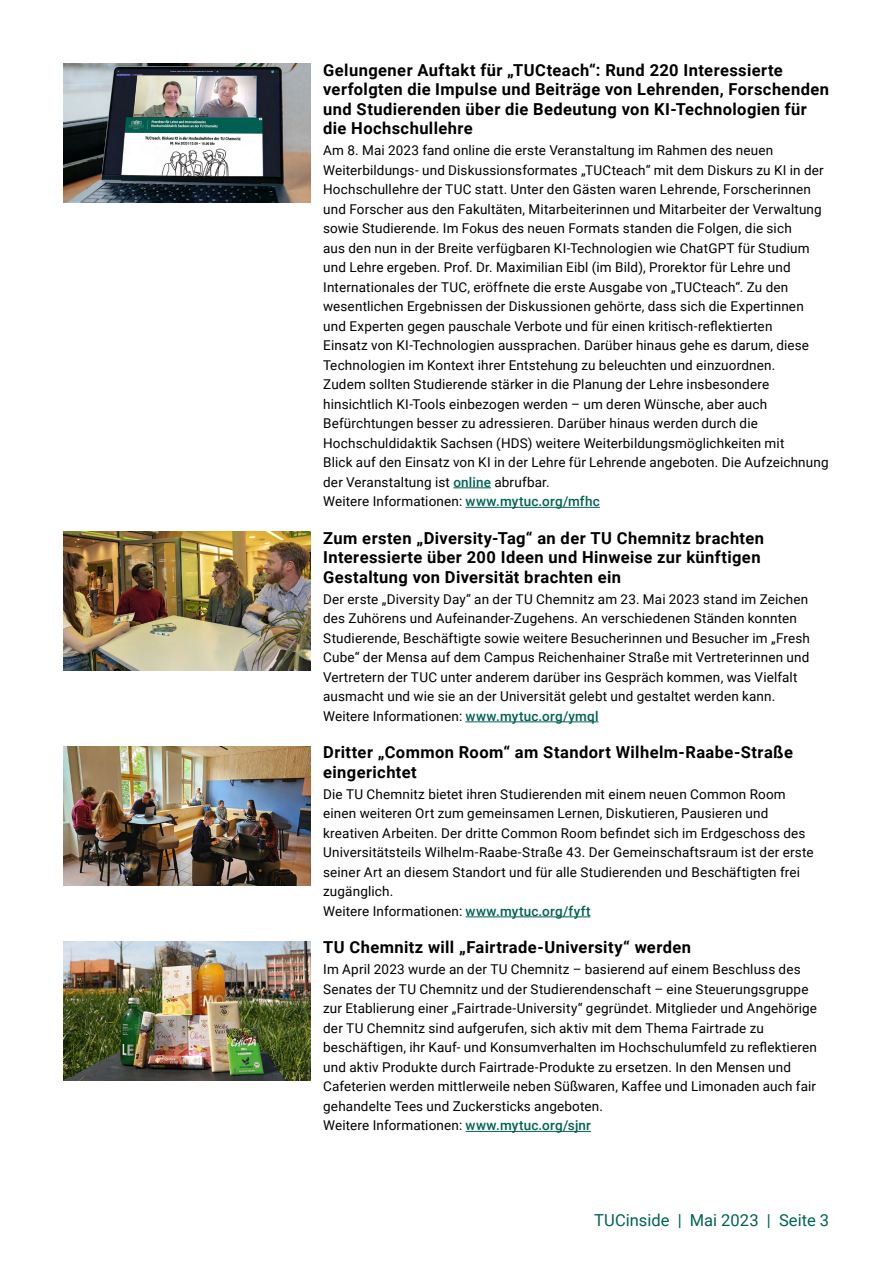
<style>
.page{position:relative;width:893px;height:1263px;background:#fff}
.page>*{position:absolute;margin:0;border:0;box-sizing:border-box;transform-origin:0 0}
.H3__Haupt-__Überschr{font:700 16.5px/19.5px "Roboto";letter-spacing:.025em;color:#000}
.t1{font:16.5px "Roboto";color:#006254}
.Fließtext_deutsch{font:13.5px/19.5px "Roboto";letter-spacing:.01em;color:#000}
.s1{font-weight:500;color:#006254}
</style>
<div class="page">
<hr style="left:453px;top:487px;width:38px;height:1px;background:#006254">
<hr style="left:466px;top:507px;width:134px;height:1px;background:#006254">
<hr style="left:466px;top:721px;width:132px;height:1px;background:#006254">
<hr style="left:466px;top:916px;width:124px;height:1px;background:#006254">
<hr style="left:466px;top:1131px;width:125px;height:1px;background:#006254">
<img style="left:64px;top:64px;width:246px;height:139px">
<img style="left:64px;top:532px;width:246px;height:139px">
<img style="left:64px;top:746px;width:246px;height:139px">
<img style="left:64px;top:941px;width:246px;height:139px">
<h3 class="H3__Haupt-__Überschr" style="left:323px;top:60px;width:507px">Gelungener Auftakt für „TUCteach“: Rund 220 Interessierte verfolgten die Impulse und Beiträge von Lehrenden, Forschenden und Studierenden über die Bedeutung von KI-Technologien für die Hochschullehre</h3>
<p class="Fließtext_deutsch" style="left:323px;top:140px;width:507px">Am 8. Mai 2023 fand online die erste Veranstaltung im Rahmen des neuen Weiterbildungs- und Diskussionsformates „TUCteach“ mit dem Diskurs zu KI in der Hochschullehre der TUC statt. Unter den Gästen waren Lehrende, Forscherinnen und Forscher aus den Fakultäten, Mitarbeiterinnen und Mitarbeiter der Verwaltung sowie Studierende. Im Fokus des neuen Formats standen die Folgen, die sich<br>aus den nun in der Breite verfügbaren KI-Technologien wie ChatGPT für Studium und Lehre ergeben. Prof. Dr. Maximilian Eibl (im Bild), Prorektor für Lehre und Internationales der TUC, eröffnete die erste Ausgabe von „TUCteach“. Zu den wesentlichen Ergebnissen der Diskussionen gehörte, dass sich die Expertinnen und Experten gegen pauschale Verbote und für einen kritisch-reflektierten<br>Einsatz von KI-Technologien aussprachen. Darüber hinaus gehe es darum, diese Technologien im Kontext ihrer Entstehung zu beleuchten und einzuordnen.<br>Zudem sollten Studierende stärker in die Planung der Lehre insbesondere hinsichtlich KI-Tools einbezogen werden – um deren Wünsche, aber auch Befürchtungen besser zu adressieren. Darüber hinaus werden durch die Hochschuldidaktik Sachsen (HDS) weitere Weiterbildungsmöglichkeiten mit<br>Blick auf den Einsatz von KI in der Lehre für Lehrende angeboten. Die Aufzeichnung der Veranstaltung ist <span class="s1">online</span> abrufbar.<br>Weitere Informationen: <span class="s1">www.mytuc.org/mfhc</span></p>
<h3 class="H3__Haupt-__Überschr" style="left:323px;top:528px;width:442px">Zum ersten „Diversity-Tag“ an der TU Chemnitz brachten<br>Interessierte über 200 Ideen und Hinweise zur künftigen<br>Gestaltung von Diversität brachten ein</h3>
<p class="Fließtext_deutsch" style="left:323px;top:589px;width:488px">Der erste „Diversity Day“ an der TU Chemnitz am 23. Mai 2023 stand im Zeichen des Zuhörens und Aufeinander-Zugehens. An verschiedenen Ständen konnten Studierende, Beschäftigte sowie weitere Besucherinnen und Besucher im „Fresh Cube“ der Mensa auf dem Campus Reichenhainer Straße mit Vertreterinnen und Vertretern der TUC unter anderem darüber ins Gespräch kommen, was Vielfalt ausmacht und wie sie an der Universität gelebt und gestaltet werden kann.</p>
<p class="Fließtext_deutsch" style="left:323px;top:706px;width:277px">Weitere Informationen: <span class="s1">www.mytuc.org/ymql</span></p>
<h3 class="H3__Haupt-__Überschr" style="left:323px;top:742px;width:471px">Dritter „Common Room“ am Standort Wilhelm-Raabe-Straße eingerichtet</h3>
<p class="Fließtext_deutsch" style="left:323px;top:784px;width:492px">Die TU Chemnitz bietet ihren Studierenden mit einem neuen Common Room einen weiteren Ort zum gemeinsamen Lernen, Diskutieren, Pausieren und kreativen Arbeiten. Der dritte Common Room befindet sich im Erdgeschoss des Universitätsteils Wilhelm-Raabe-Straße 43. Der Gemeinschaftsraum ist der erste seiner Art an diesem Standort und für alle Studierenden und Beschäftigten frei zugänglich.</p>
<p class="Fließtext_deutsch" style="left:323px;top:901px;width:269px">Weitere Informationen: <span class="s1">www.mytuc.org/fyft</span></p>
<h3 class="H3__Haupt-__Überschr" style="left:323px;top:937px;width:369px">TU Chemnitz will „Fairtrade-University“ werden</h3>
<p class="Fließtext_deutsch" style="left:323px;top:959px;width:495px">Im April 2023 wurde an der TU Chemnitz – basierend auf einem Beschluss des Senates der TU Chemnitz und der Studierendenschaft – eine Steuerungsgruppe zur Etablierung einer „Fairtrade-University“ gegründet. Mitglieder und Angehörige der TU Chemnitz sind aufgerufen, sich aktiv mit dem Thema Fairtrade zu beschäftigen, ihr Kauf- und Konsumverhalten im Hochschulumfeld zu reflektieren und aktiv Produkte durch Fairtrade-Produkte zu ersetzen. In den Mensen und Cafeterien werden mittlerweile neben Süßwaren, Kaffee und Limonaden auch fair gehandelte Tees und Zuckersticks angeboten.</p>
<p class="Fließtext_deutsch" style="left:323px;top:1115px;width:269px">Weitere Informationen: <span class="s1">www.mytuc.org/sjnr</span></p>
<p class="t1" style="left:594px;top:1209px;width:237px">TUCinside | Mai 2023 | Seite 3</p>
</div>
